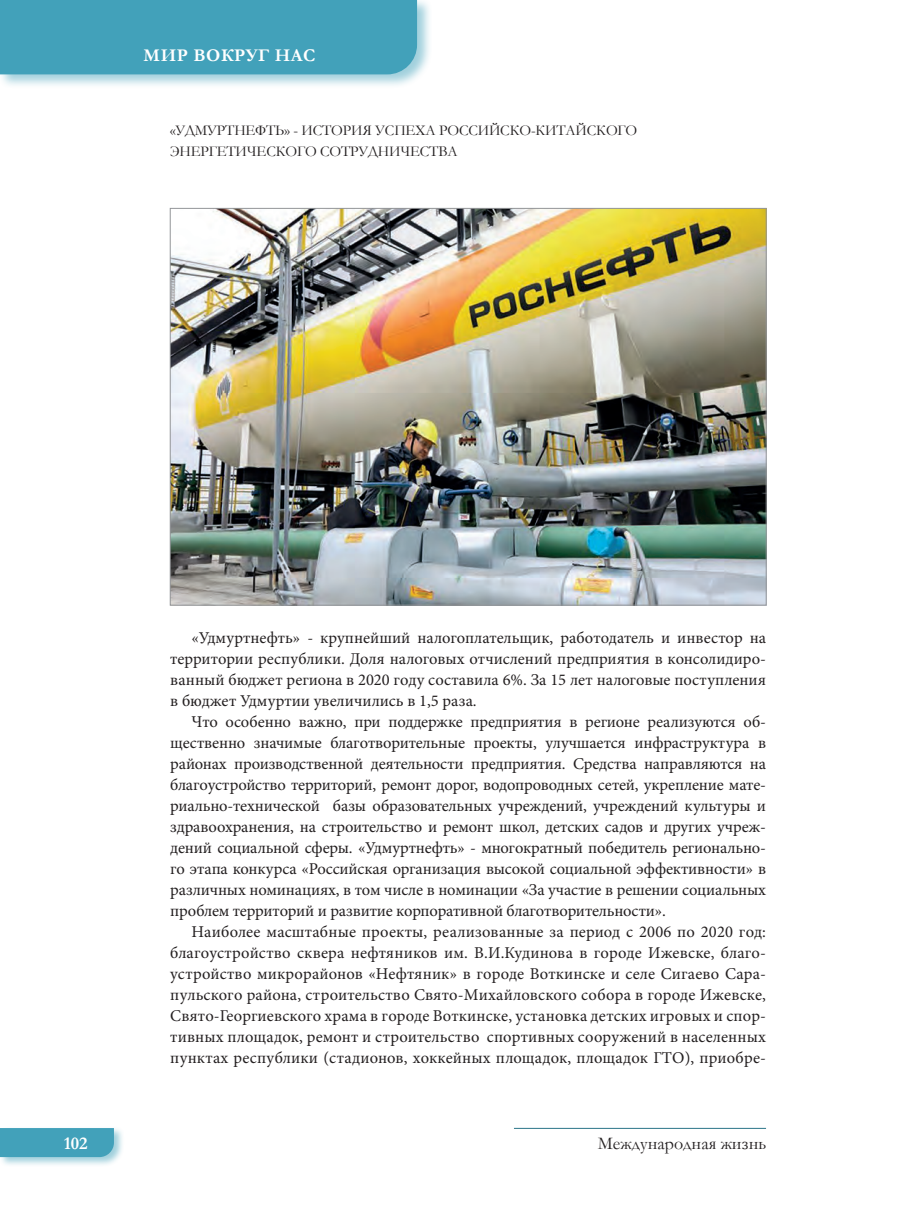
<style>
.page{position:relative;width:915px;height:1212px;background:#fff}
.page>*{position:absolute;margin:0;border:0;box-sizing:border-box;transform-origin:0 0}
.t1{font:18px "Garamond";color:#231f20}
.t2{font:700 18px "Garamond";letter-spacing:.03em;color:#fff}
.Основной_текст{font:16.5px/21px "Minion Pro";color:#231f20;text-align:justify}
.t3{font:15px/21px "Garamond";letter-spacing:-.01em;color:#231f20}
</style>
<div class="page">
<div style="left:0;top:1126px;width:125px;height:41px;background:#42a1ba;opacity:.5"></div>
<div style="left:0;top:1128px;width:114px;height:29px;background:#42a1ba"></div>
<hr style="left:514px;top:1128px;width:251px;height:1px;background:#2a7588">
<div style="left:0;top:0;width:432px;height:88px;background:#42a1ba;opacity:.5"></div>
<div style="left:0;top:0;width:417px;height:74px;background:#42a1ba"></div>
<img style="left:172px;top:210px;width:592px;height:393px">
<p class="t2" style="left:144px;top:43px;width:173px">МИР ВОКРУГ НАС</p>
<p class="t3" style="left:170px;top:119px;width:468px">«УДМУРТНЕФТЬ» - ИСТОРИЯ УСПЕХА РОССИЙСКО-КИТАЙСКОГО<br>ЭНЕРГЕТИЧЕСКОГО СОТРУДНИЧЕСТВА</p>
<p class="Основной_текст" style="left:170px;top:627px;width:597px;text-indent:21px">«Удмуртнефть» - крупнейший налогоплательщик, работодатель и инвестор на территории республики. Доля налоговых отчислений предприятия в консолидиро&shy;ванный бюджет региона в 2020 году составила 6%. За 15 лет налоговые поступления в бюджет Удмуртии увеличились в 1,5 раза.</p>
<p class="Основной_текст" style="left:170px;top:711px;width:597px;text-indent:21px">Что особенно важно, при поддержке предприятия в регионе реализуются об&shy;щественно значимые благотворительные проекты, улучшается инфраструктура в районах производственной деятельности предприятия. Средства направляются на благоустройство территорий, ремонт дорог, водопроводных сетей, укрепление мате&shy;риально-технической базы образовательных учреждений, учреждений культуры и здравоохранения, на строительство и ремонт школ, детских садов и других учреж&shy;дений социальной сферы. «Удмуртнефть» - многократный победитель регионально&shy;го этапа конкурса «Российская организация высокой социальной эффективности» в различных номинациях, в том числе в номинации «За участие в решении социальных проблем территорий и развитие корпоративной благотворительности».</p>
<p class="Основной_текст" style="left:170px;top:921px;width:597px;text-indent:21px">Наиболее масштабные проекты, реализованные за период с 2006 по 2020 год: благоустройство сквера нефтяников им. В.И.Кудинова в городе Ижевске, благо&shy;устройство микрорайонов «Нефтяник» в городе Воткинске и селе Сигаево Сара&shy;пульского района, строительство Свято-Михайловского собора в городе Ижевске, Свято-Георгиевского храма в городе Воткинске, установка детских игровых и спор&shy;тивных площадок, ремонт и строительство спортивных сооружений в населенных пунктах республики (стадионов, хоккейных площадок, площадок ГТО), приобре-</p>
<p class="t2" style="left:64px;top:1131px;width:26px">102</p>
<p class="t1" style="left:597px;top:1131px;width:170px">Международная жизнь</p>
</div>
